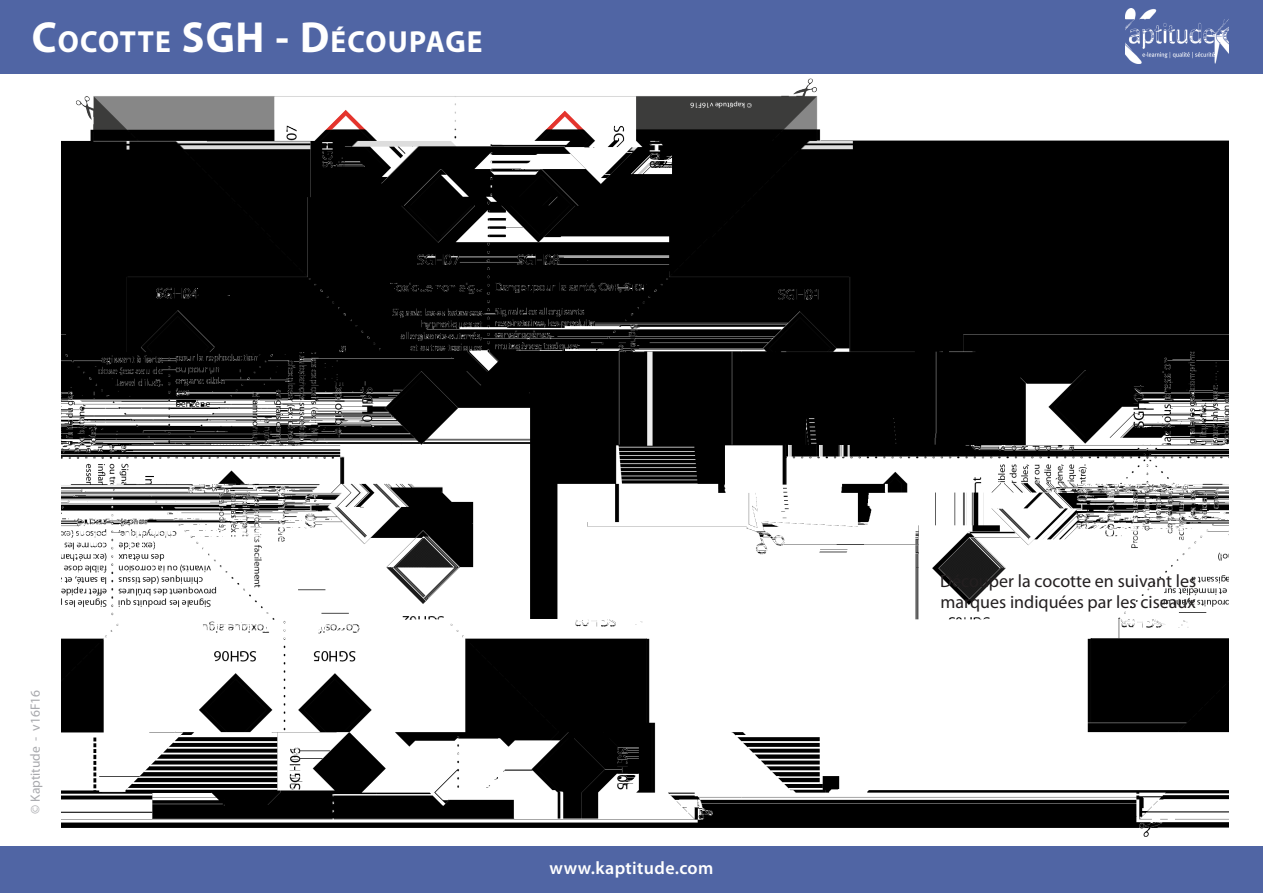
<style>
.page{position:relative;width:1263px;height:893px;background:#fff}
.page>*{position:absolute;margin:0;border:0;box-sizing:border-box;transform-origin:0 0}
.t1{font:700 30.6px "Myriad Pro";letter-spacing:.045em;color:#fff;scale:.96 1}
.t2{font:18px/21.6px "Myriad Pro";color:#231f20}
.t3{font:600 18px "Myriad Pro";letter-spacing:.02em;color:#fff}
.t4{font:13.5px "Myriad Pro";color:#a8a9ad}
.s1{font-size:43.65px}
</style>
<div class="page">
<div style="left:0;top:0;width:1263px;height:74px;background:#5065a4"></div>
<div style="left:0;top:846px;width:1263px;height:47px;background:#5065a4"></div>
<img style="left:1125px;top:8px;width:104px;height:55px">
<img style="left:62px;top:78px;width:1167px;height:759px">
<h1 class="t1" style="left:32px;top:21px;width:471px"><span class="s1">C</span>OCOTTE <span class="s1">SGH - D</span>ÉCOUPAGE</h1>
<p class="t4" style="left:27px;top:814px;width:125px;rotate:-90deg">© Kaptitude - v16F16</p>
<p class="t3" style="left:550px;top:857px;width:165px">www.kaptitude.com</p>
<p class="t2" style="left:940px;top:569px;width:258px">Découper la cocotte en suivant les marques indiquées par les ciseaux</p>
</div>
